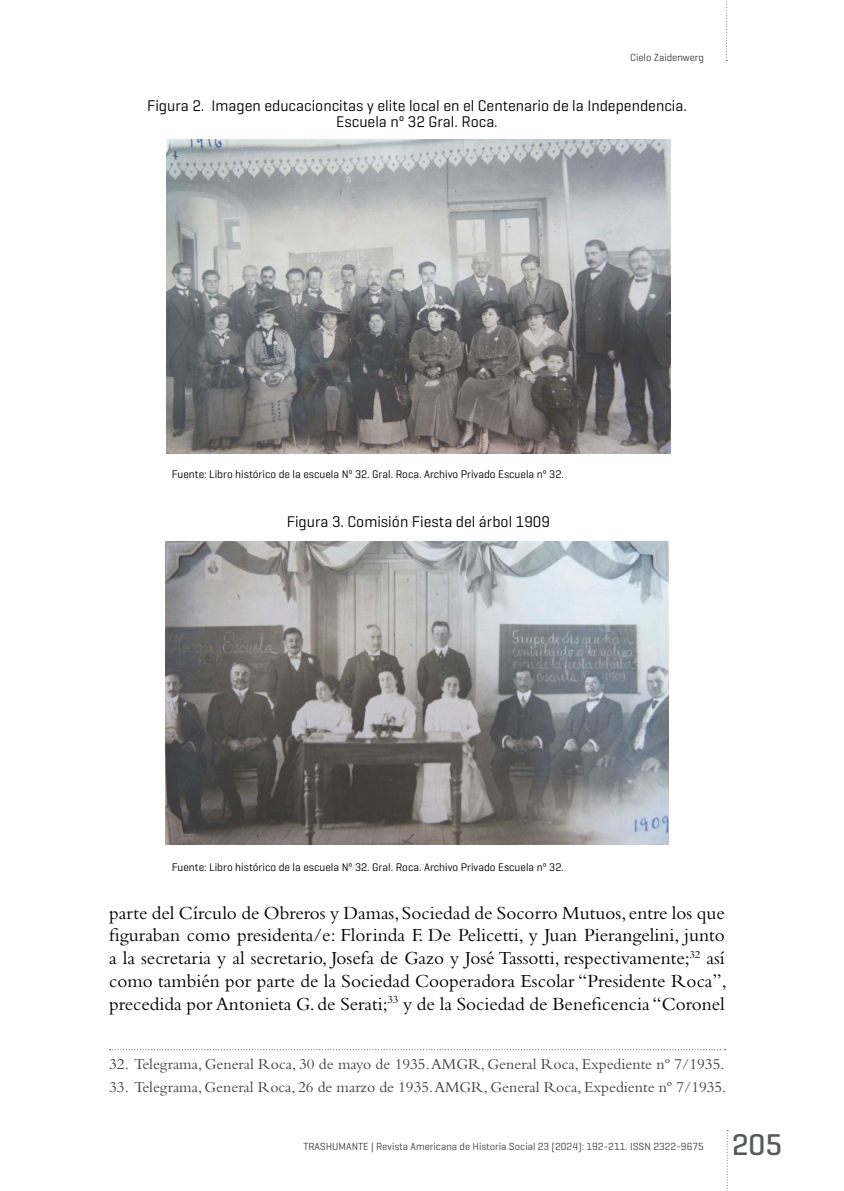
<style>
.page{position:relative;width:844px;height:1191px;background:#fff}
.page>*{position:absolute;margin:0;border:0;box-sizing:border-box;transform-origin:0 0}
.t1{font:500 30.62px "Geogrotesque";color:#58595b}
.t2{font:19.25px/22.8px "Bembo Std";color:#000;text-align:justify}
.t3{font:15.75px "Bembo Std";color:#414042}
.t4{font:15.75px/15.8px "Geogrotesque";color:#000;text-align:center}
.t5{font:11.2px "Geogrotesque";color:#000}
.t6{font:10.5px "Geogrotesque";color:#414042}
</style>
<div class="page">
<svg style="left:726px;top:1130px;width:2px;height:61px"></svg>
<svg style="left:726px;top:1px;width:1px;height:60px"></svg>
<svg style="left:110px;top:1049px;width:615px;height:1px"></svg>
<img style="left:167px;top:140px;width:503px;height:314px">
<img style="left:166px;top:541px;width:502px;height:304px">
<p class="t6" style="left:630px;top:51px;width:75px">Cielo Zaidenwerg</p>
<p class="t4" style="left:147px;top:97px;width:541px">Figura 2. Imagen educacioncitas y elite local en el Centenario de la Independencia.<br>Escuela nº 32 Gral. Roca.</p>
<p class="t5" style="left:172px;top:467px;width:393px">Fuente: Libro histórico de la escuela Nº 32. Gral. Roca. Archivo Privado Escuela nº 32.</p>
<p class="t4" style="left:286px;top:513px;width:265px">Figura 3. Comisión Fiesta del árbol 1909</p>
<p class="t5" style="left:172px;top:859px;width:393px">Fuente: Libro histórico de la escuela Nº 32. Gral. Roca. Archivo Privado Escuela nº 32.</p>
<p class="t2" style="left:109px;top:900px;width:619px">parte del Círculo de Obreros y Damas, Sociedad de Socorro Mutuos, entre los que figuraban como presidenta/e: Florinda F. De Pelicetti, y Juan Pierangelini, junto a la secretaria y al secretario, Josefa de Gazo y José Tassotti, respectivamente;<sup>32</sup> así como también por parte de la Sociedad Cooperadora Escolar “Presidente Roca”, precedida por Antonieta G. de Serati;<sup>33</sup> y de la Sociedad de Beneficencia “Coronel</p>
<p class="t3" style="left:109px;top:1054px;width:616px">32. Telegrama, General Roca, 30 de mayo de 1935. AMGR, General Roca, Expediente nº 7/1935.</p>
<p class="t3" style="left:109px;top:1077px;width:618px">33. Telegrama, General Roca, 26 de marzo de 1935. AMGR, General Roca, Expediente nº 7/1935.</p>
<p class="t6" style="left:303px;top:1139px;width:402px">TRASHUMANTE | Revista Americana de Historia Social 23 (2024): 192-211. ISSN 2322-9675</p>
<h1 class="t1" style="left:731px;top:1125px;width:52px">205</h1>
</div>
